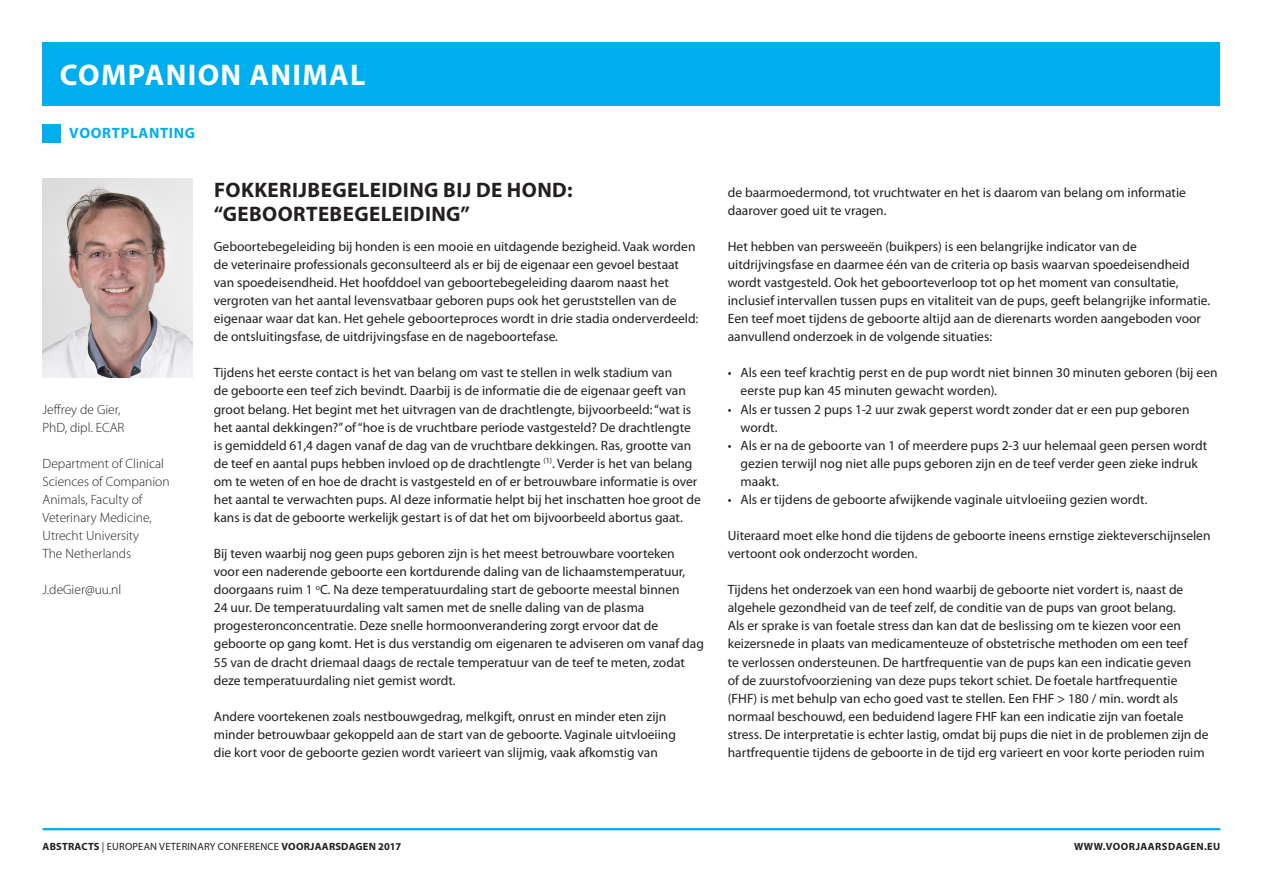
<style>
.page{position:relative;width:1263px;height:893px;background:#fff}
.page>*{position:absolute;margin:0;border:0;box-sizing:border-box;transform-origin:0 0}
.t1{font:700 30px "Myriad Pro";letter-spacing:.045em;color:#fff}
._02_Titel_Abstract{font:700 21px/24px "Myriad Pro";letter-spacing:.02em;color:#231f20}
.t2{font:700 15px "Myriad Pro";letter-spacing:.045em;color:#00aeef}
._01_Platte_tekst{font:13.5px/18px "Myriad Pro";color:#231f20}
.t3{font:300 13.5px/18px "Myriad Pro";color:#231f20}
.t4{font:10.5px "Myriad Pro";letter-spacing:.02em;color:#231f20}
.t5{font:700 10.5px "Myriad Pro";letter-spacing:.045em;color:#231f20}
.s1{font-weight:700}
</style>
<div class="page">
<div style="left:43px;top:43px;width:1177px;height:63px;background:#00aeef"></div>
<hr style="left:43px;top:828px;width:1177px;height:2px;background:#00aeef">
<div style="left:43px;top:124px;width:18px;height:18px;background:#00aeef"></div>
<img style="left:43px;top:179px;width:150px;height:198px">
<hr style="left:1262px;top:43px;width:1px;height:31px;background:#ed028c">
<h1 class="t1" style="left:60px;top:58px;width:307px">COMPANION ANIMAL</h1>
<p class="t2" style="left:69px;top:125px;width:127px">VOORTPLANTING</p>
<p class="t3" style="left:43px;top:400px;width:83px">Jeffrey de Gier,<br>PhD, dipl. ECAR</p>
<p class="t3" style="left:43px;top:454px;width:129px">Department of Clinical<br>Sciences of Companion<br>Animals, Faculty of<br>Veterinary Medicine,<br>Utrecht University<br>The Netherlands</p>
<p class="t3" style="left:43px;top:581px;width:80px">J.deGier@uu.nl</p>
<p class="_02_Titel_Abstract" style="left:214px;top:178px;width:360px">FOKKERIJBEGELEIDING BIJ DE HOND: “GEBOORTEBEGELEIDING”</p>
<p class="_01_Platte_tekst" style="left:214px;top:238px;width:486px">Geboortebegeleiding bij honden is een mooie en uitdagende bezigheid. Vaak worden de veterinaire professionals geconsulteerd als er bij de eigenaar een gevoel bestaat van spoedeisendheid. Het hoofddoel van geboortebegeleiding daarom naast het vergroten van het aantal levensvatbaar geboren pups ook het geruststellen van de eigenaar waar dat kan. Het gehele geboorteproces wordt in drie stadia onderverdeeld: de ontsluitingsfase, de uitdrijvingsfase en de nageboortefase.</p>
<p class="_01_Platte_tekst" style="left:214px;top:364px;width:489px">Tijdens het eerste contact is het van belang om vast te stellen in welk stadium van<br>de geboorte een teef zich bevindt. Daarbij is de informatie die de eigenaar geeft van groot belang. Het begint met het uitvragen van de drachtlengte, bijvoorbeeld: “wat is het aantal dekkingen?” of “hoe is de vruchtbare periode vastgesteld? De drachtlengte is gemiddeld 61,4 dagen vanaf de dag van de vruchtbare dekkingen. Ras, grootte van de teef en aantal pups hebben invloed op de drachtlengte <sup>(1)</sup>. Verder is het van belang om te weten of en hoe de dracht is vastgesteld en of er betrouwbare informatie is over het aantal te verwachten pups. Al deze informatie helpt bij het inschatten hoe groot de kans is dat de geboorte werkelijk gestart is of dat het om bijvoorbeeld abortus gaat.</p>
<p class="_01_Platte_tekst" style="left:214px;top:545px;width:492px">Bij teven waarbij nog geen pups geboren zijn is het meest betrouwbare voorteken<br>voor een naderende geboorte een kortdurende daling van de lichaamstemperatuur, doorgaans ruim 1 <sup>o</sup>C. Na deze temperatuurdaling start de geboorte meestal binnen<br>24 uur. De temperatuurdaling valt samen met de snelle daling van de plasma progesteronconcentratie. Deze snelle hormoonverandering zorgt ervoor dat de geboorte op gang komt. Het is dus verstandig om eigenaren te adviseren om vanaf dag 55 van de dracht driemaal daags de rectale temperatuur van de teef te meten, zodat deze temperatuurdaling niet gemist wordt.</p>
<p class="_01_Platte_tekst" style="left:214px;top:707px;width:464px">Andere voortekenen zoals nestbouwgedrag, melkgift, onrust en minder eten zijn minder betrouwbaar gekoppeld aan de start van de geboorte. Vaginale uitvloeiing die kort voor de geboorte gezien wordt varieert van slijmig, vaak afkomstig van</p>
<p class="_01_Platte_tekst" style="left:728px;top:183px;width:460px">de baarmoedermond, tot vruchtwater en het is daarom van belang om informatie daarover goed uit te vragen.</p>
<p class="_01_Platte_tekst" style="left:728px;top:238px;width:484px">Het hebben van persweeën (buikpers) is een belangrijke indicator van de uitdrijvingsfase en daarmee één van de criteria op basis waarvan spoedeisendheid wordt vastgesteld. Ook het geboorteverloop tot op het moment van consultatie, inclusief intervallen tussen pups en vitaliteit van de pups, geeft belangrijke informatie.<br>Een teef moet tijdens de geboorte altijd aan de dierenarts worden aangeboden voor aanvullend onderzoek in de volgende situaties:</p>
<p class="_01_Platte_tekst" style="left:740px;top:364px;width:479px;text-indent:-13px">• Als een teef krachtig perst en de pup wordt niet binnen 30 minuten geboren (bij een eerste pup kan 45 minuten gewacht worden).</p>
<p class="_01_Platte_tekst" style="left:740px;top:400px;width:450px;text-indent:-13px">• Als er tussen 2 pups 1-2 uur zwak geperst wordt zonder dat er een pup geboren wordt.</p>
<p class="_01_Platte_tekst" style="left:740px;top:436px;width:468px;text-indent:-13px">• Als er na de geboorte van 1 of meerdere pups 2-3 uur helemaal geen persen wordt gezien terwijl nog niet alle pups geboren zijn en de teef verder geen zieke indruk maakt.</p>
<p class="_01_Platte_tekst" style="left:728px;top:491px;width:421px">• Als er tijdens de geboorte afwijkende vaginale uitvloeiing gezien wordt.</p>
<p class="_01_Platte_tekst" style="left:728px;top:527px;width:484px">Uiteraard moet elke hond die tijdens de geboorte ineens ernstige ziekteverschijnselen vertoont ook onderzocht worden.</p>
<p class="_01_Platte_tekst" style="left:728px;top:581px;width:482px">Tijdens het onderzoek van een hond waarbij de geboorte niet vordert is, naast de algehele gezondheid van de teef zelf, de conditie van de pups van groot belang.<br>Als er sprake is van foetale stress dan kan dat de beslissing om te kiezen voor een keizersnede in plaats van medicamenteuze of obstetrische methoden om een teef<br>te verlossen ondersteunen. De hartfrequentie van de pups kan een indicatie geven<br>of de zuurstofvoorziening van deze pups tekort schiet. De foetale hartfrequentie (FHF) is met behulp van echo goed vast te stellen. Een FHF &gt; 180 / min. wordt als normaal beschouwd, een beduidend lagere FHF kan een indicatie zijn van foetale stress. De interpretatie is echter lastig, omdat bij pups die niet in de problemen zijn de hartfrequentie tijdens de geboorte in de tijd erg varieert en voor korte perioden ruim</p>
<p class="t4" style="left:43px;top:841px;width:360px"><span class="s1">ABSTRACTS</span> | EUROPEAN VETERINARY CONFERENCE <span class="s1">VOORJAARSDAGEN 2017</span></p>
<p class="t5" style="left:1074px;top:841px;width:148px">WWW.VOORJAARSDAGEN.EU</p>
</div>
